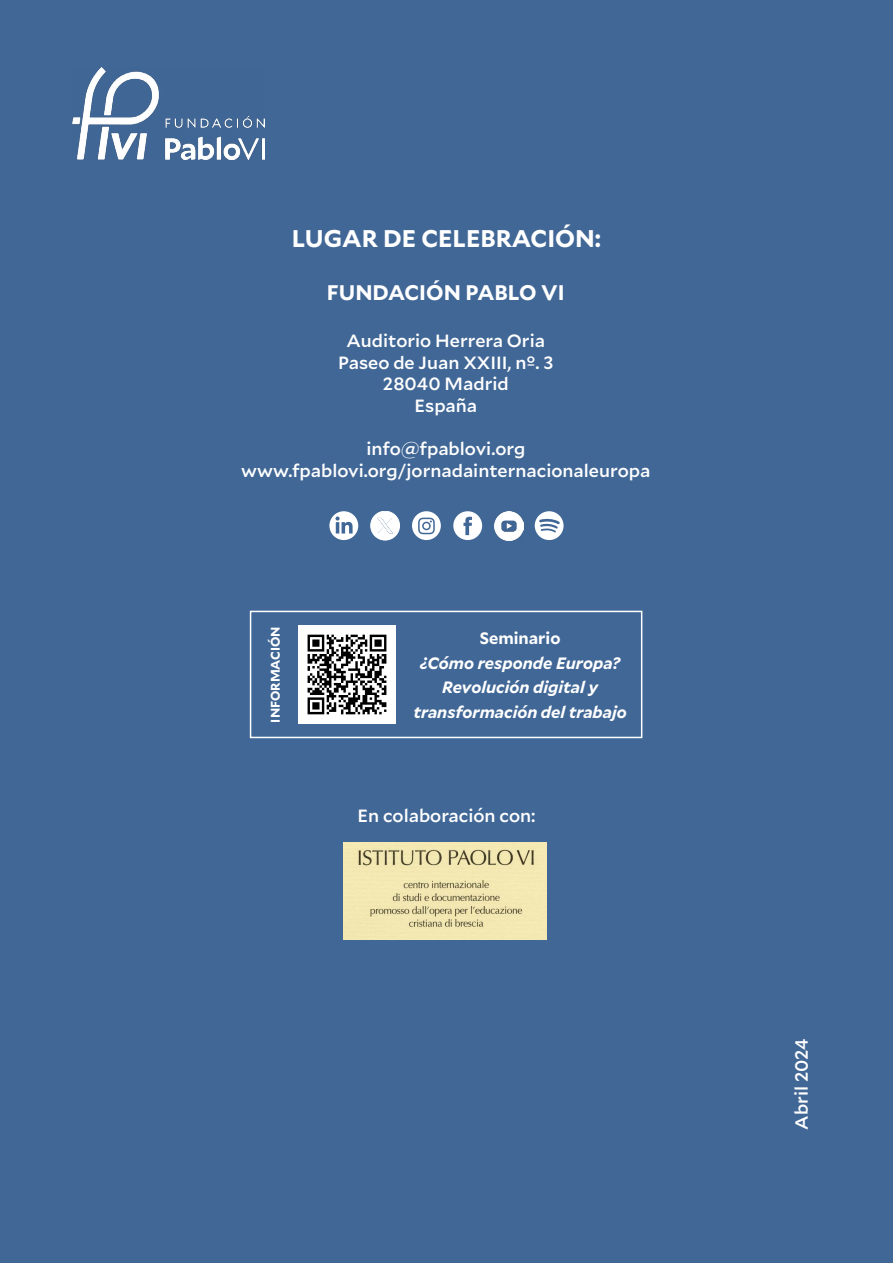
<style>
.page{position:relative;width:893px;height:1263px;background:#416796}
.page>*{position:absolute;margin:0;border:0;box-sizing:border-box;transform-origin:0 0}
.t1{font:700 24px "Mallory";color:#fff}
.t2{font:700 21px "Mallory";color:#fff}
.t3{font:500 18px/21.6px "Mallory";color:#fff;text-align:center}
.t4{font:italic 700 16.35px/24.6px "Mallory";color:#fff;text-align:center}
.t5{font:700 16.35px "Mallory";color:#fff}
.t6{font:700 12.45px "Mallory";color:#fff}
</style>
<div class="page">
<img style="left:72px;top:68px;width:193px;height:92px">
<div style="left:250px;top:611px;width:392px;height:127px;border:2px solid #fff"></div>
<img style="left:298px;top:626px;width:98px;height:97px">
<svg style="left:453px;top:511px;width:29px;height:29px"></svg>
<img style="left:495px;top:511px;width:28px;height:29px">
<svg style="left:329px;top:511px;width:29px;height:29px"></svg>
<svg style="left:371px;top:511px;width:29px;height:29px"></svg>
<svg style="left:412px;top:511px;width:29px;height:29px"></svg>
<svg style="left:535px;top:511px;width:29px;height:29px"></svg>
<img style="left:344px;top:842px;width:203px;height:98px">
<h1 class="t1" style="left:292px;top:221px;width:311px">LUGAR DE CELEBRACIÓN:</h1>
<p class="t2" style="left:327px;top:277px;width:239px">FUNDACIÓN PABLO VI</p>
<p class="t3" style="left:338px;top:329px;width:217px">Auditorio Herrera Oria<br>Paseo de Juan XXIII, nº. 3<br>28040 Madrid<br>España</p>
<p class="t3" style="left:241px;top:437px;width:411px">info@fpablovi.org www.fpablovi.org/jornadainternacionaleuropa</p>
<p class="t6" style="left:266px;top:723px;width:98px;rotate:-90deg">INFORMACIÓN</p>
<p class="t5" style="left:480px;top:626px;width:82px">Seminario</p>
<p class="t4" style="left:413px;top:649px;width:215px">¿Cómo responde Europa?<br>Revolución digital y transformación del trabajo</p>
<p class="t3" style="left:357px;top:803px;width:180px">En colaboración con:</p>
<p class="t3" style="left:790px;top:1130px;width:93px;rotate:-90deg">Abril 2024</p>
</div>
